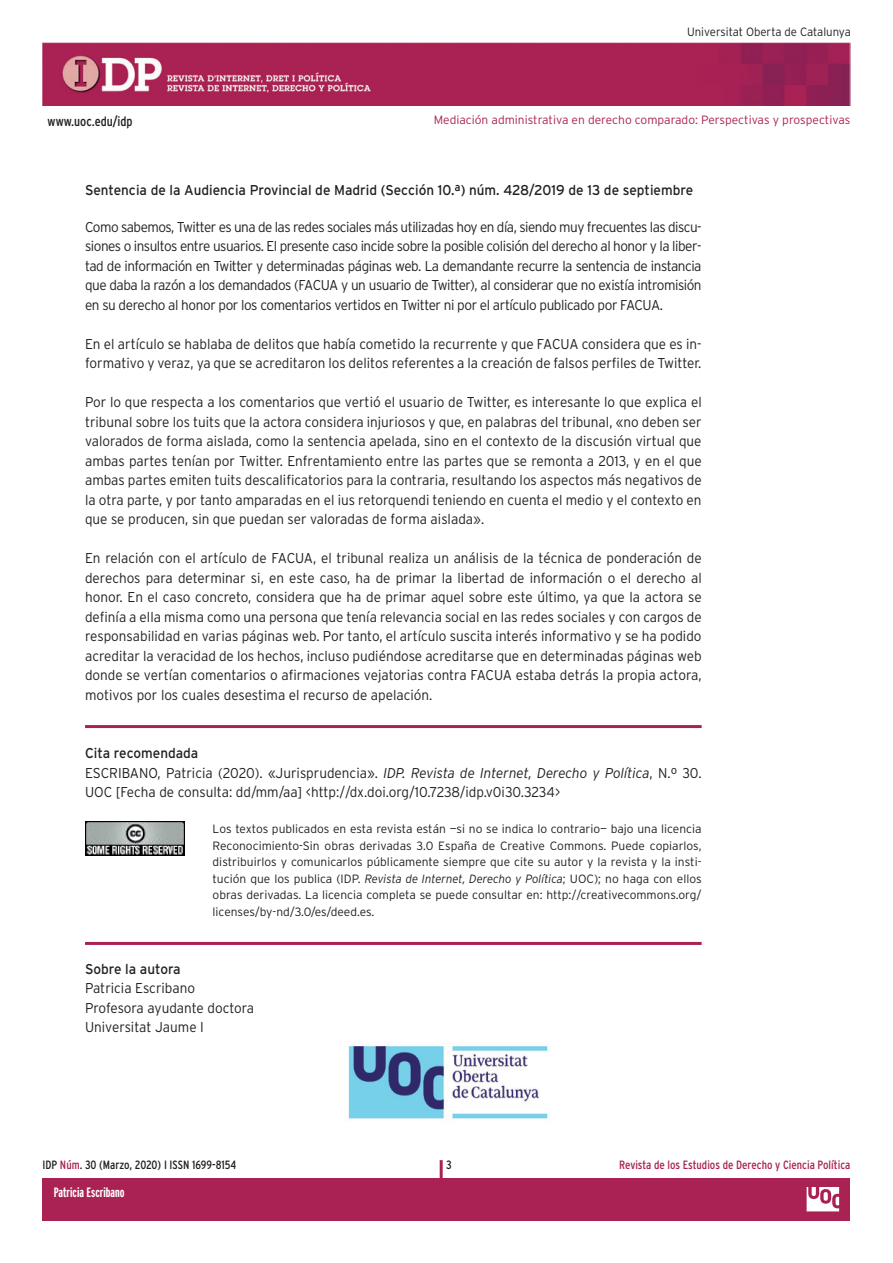
<style>
.page{position:relative;width:893px;height:1263px;background:#fff}
.page>*{position:absolute;margin:0;border:0;box-sizing:border-box;transform-origin:0 0}
.t1{font:300 14.25px/19.5px "Interstate";color:#231f20;text-align:justify;scale:.95 1}
.t2{font:14.25px "Interstate";color:#231f20;scale:.95 1}
.t3{font:700 extra-condensed 13.5px "Interstate";color:#fff}
.t4{font:condensed 13.5px "Interstate";color:#231f20}
.t5{font:300 12px/16.5px "Interstate";color:#231f20;text-align:justify}
.t6{font:300 12px "Interstate";color:#aa2254}
.t7{font:condensed 12px "Interstate";color:#aa2254}
.t8{font:condensed 12px "Interstate";color:#231f20}
.t9{font:300 12px "Interstate";color:#231f20;scale:.95 1}
.t10{font:700 extra-condensed 12px "Interstate";color:#fff}
.s1{font-weight:400}
.s2{font-style:italic}
.s3{color:#aa2254}
</style>
<div class="page">
<div style="left:43px;top:1178px;width:807px;height:42px;background:#aa2254"></div>
<hr style="left:440px;top:1160px;width:3px;height:44px;background:#aa2254">
<img style="left:43px;top:43px;width:807px;height:63px">
<svg style="left:806px;top:1187px;width:34px;height:25px"></svg>
<img style="left:348px;top:1046px;width:200px;height:73px">
<hr style="left:85px;top:725px;width:617px;height:3px;background:#aa2254">
<hr style="left:85px;top:942px;width:617px;height:3px;background:#aa2254">
<img style="left:85px;top:821px;width:99px;height:35px">
<p class="t4" style="left:48px;top:113px;width:87px">www.uoc.edu/idp</p>
<p class="t9" style="left:687px;top:25px;width:174px">Universitat Oberta de Catalunya</p>
<p class="t6" style="left:434px;top:113px;width:418px">Mediación administrativa en derecho comparado: Perspectivas y prospectivas</p>
<p class="t2" style="left:85px;top:182px;width:642px">Sentencia de la Audiencia Provincial de Madrid (Sección 10.ª) núm. 428/2019 de 13 de septiembre</p>
<p class="t1" style="left:85px;top:217px;width:651px">Como sabemos, Twitter es una de las redes sociales más utilizadas hoy en día, siendo muy frecuentes las discu&shy;siones o insultos entre usuarios. El presente caso incide sobre la posible colisión del derecho al honor y la liber&shy;tad de información en Twitter y determinadas páginas web. La demandante recurre la sentencia de instancia que daba la razón a los demandados (FACUA y un usuario de Twitter), al considerar que no existía intromisión en su derecho al honor por los comentarios vertidos en Twitter ni por el artículo publicado por FACUA.</p>
<p class="t1" style="left:85px;top:334px;width:650px">En el artículo se hablaba de delitos que había cometido la recurrente y que FACUA considera que es in&shy;formativo y veraz, ya que se acreditaron los delitos referentes a la creación de falsos perfiles de Twitter.</p>
<p class="t1" style="left:85px;top:392px;width:651px">Por lo que respecta a los comentarios que vertió el usuario de Twitter, es interesante lo que explica el tribunal sobre los tuits que la actora considera injuriosos y que, en palabras del tribunal, «no deben ser valorados de forma aislada, como la sentencia apelada, sino en el contexto de la discusión virtual que ambas partes tenían por Twitter. Enfrentamiento entre las partes que se remonta a 2013, y en el que ambas partes emiten tuits descalificatorios para la contraria, resultando los aspectos más negativos de la otra parte, y por tanto amparadas en el ius retorquendi teniendo en cuenta el medio y el contexto en que se producen, sin que puedan ser valoradas de forma aislada».</p>
<p class="t1" style="left:85px;top:548px;width:651px">En relación con el artículo de FACUA, el tribunal realiza un análisis de la técnica de ponderación de derechos para determinar si, en este caso, ha de primar la libertad de información o el derecho al honor. En el caso concreto, considera que ha de primar aquel sobre este último, ya que la actora se definía a ella misma como una persona que tenía relevancia social en las redes sociales y con cargos de responsabilidad en varias páginas web. Por tanto, el artículo suscita interés informativo y se ha podido acreditar la veracidad de los hechos, incluso pudiéndose acreditarse que en determinadas páginas web donde se vertían comentarios o afirmaciones vejatorias contra FACUA estaba detrás la propia actora, motivos por los cuales desestima el recurso de apelación.</p>
<p class="t1" style="left:85px;top:743px;width:650px;text-align:left"><span class="s1">Cita recomendada<br></span>ESCRIBANO, Patricia (2020). «Jurisprudencia». <span class="s2">IDP. Revista de Internet, Derecho y Política</span>, N.º 30.<br>UOC [Fecha de consulta: dd/mm/aa] &lt;http://dx.doi.org/10.7238/idp.v0i30.3234&gt;</p>
<p class="t5" style="left:213px;top:821px;width:491px">Los textos publicados en esta revista están —si no se indica lo contrario— bajo una licencia Reconocimiento-Sin obras derivadas 3.0 España de Creative Commons. Puede copiarlos, distribuirlos y comunicarlos públicamente siempre que cite su autor y la revista y la insti&shy;tución que los publica (IDP. <span class="s2">Revista de Internet, Derecho y Política</span>; UOC); no haga con ellos obras derivadas. La licencia completa se puede consultar en: http://creativecommons.org/ licenses/by-nd/3.0/es/deed.es.</p>
<p class="t2" style="left:85px;top:961px;width:102px">Sobre la autora</p>
<p class="t1" style="left:85px;top:978px;width:180px;text-align:left">Patricia Escribano<br>Profesora ayudante doctora<br>Universitat Jaume I</p>
<p class="t8" style="left:43px;top:1158px;width:195px">IDP <span class="s3">Núm</span>. 30 (Marzo, 2020) I ISSN 1699-8154</p>
<p class="t8" style="left:446px;top:1158px;width:7px">3</p>
<p class="t7" style="left:619px;top:1158px;width:233px">Revista de los Estudios de Derecho y Ciencia Política</p>
<p class="t10" style="left:59px;top:1185px;width:31px">Eloi Puig</p>
<p class="t3" style="left:54px;top:1185px;width:72px">Patricia Escribano</p>
</div>
